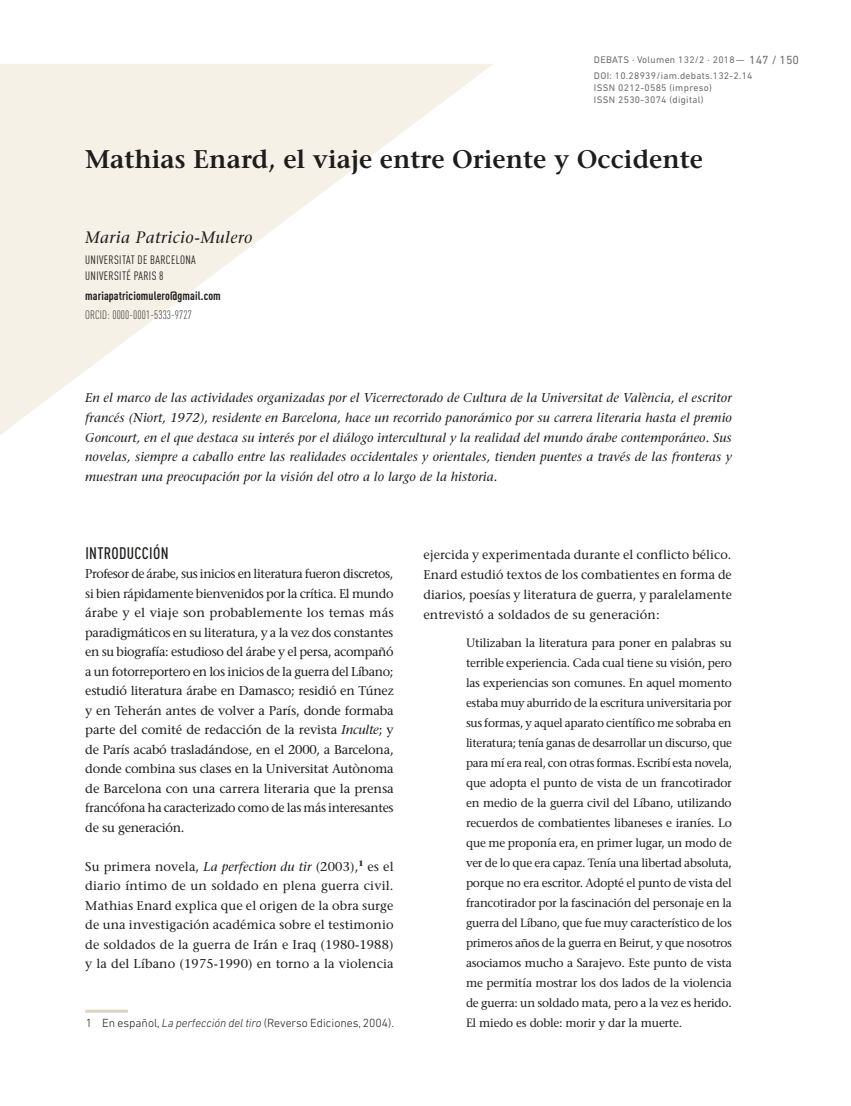
<style>
.page{position:relative;width:851px;height:1106px;background:#fff}
.page>*{position:absolute;margin:0;border:0;box-sizing:border-box;transform-origin:0 0}
.TITULO_DOSSIER{font:600 25.5px "Stone Serif";color:#1d1d1b}
.t1{font:italic 16.5px "Stone Serif";letter-spacing:.03em;color:#1d1d1b}
.TITULOS_02_sin_fil_p{font:500 condensed 16.5px "DIN Pro";letter-spacing:.02em;color:#1d1d1b}
.TEXTO_CORRIENTE{font:12.75px/19.5px "Stone Serif";letter-spacing:-.01em;color:#1d1d1b;text-align:justify}
.TEXTO_CORRIENTE-2{font:italic 12.75px/19.5px "Stone Serif";letter-spacing:.01em;color:#1d1d1b;text-align:justify}
.TEXTO_CORRIENTE-ante{font:12.75px/19.5px "Stone Serif";letter-spacing:.01em;color:#1d1d1b;text-align:justify}
.TEXTOS_CITAS{font:12px/20px "Stone Serif";letter-spacing:-.02em;color:#1d1d1b;text-align:justify}
.NOTAS{font:300 12px "DIN Next LT Pro";letter-spacing:-.005em;color:#1d1d1b}
.t2{font:condensed 12px/16.5px "DIN Pro";letter-spacing:.03em;color:#1d1d1b}
.t3{font:700 condensed 12px "DIN Pro";letter-spacing:.01em;color:#1d1d1b}
.t4{font:300 condensed 12px "DIN Pro";letter-spacing:.01em;color:#1d1d1b}
.t5{font:12px "DIN Next LT Pro";color:#70706f}
.t6{font:9.75px "DIN Next LT Pro";letter-spacing:.03em;color:#70706f}
.s1{font-style:italic}
</style>
<div class="page">
<svg style="left:0;top:64px;width:493px;height:371px;fill:#f8f4ed"></svg>
<hr style="left:85px;top:1009px;width:43px;height:3px;background:#dbd4b7">
<p class="t6" style="left:594px;top:54px;width:152px">DEBATS · Volumen 132/2 · 2018 —</p>
<p class="t5" style="left:749px;top:53px;width:51px">147 / 150</p>
<p class="t6" style="left:594px;top:70px;width:160px">DOI: 10.28939/iam.debats.132‑2.14</p>
<p class="t6" style="left:594px;top:82px;width:119px">ISSN 0212‑0585 (impreso)</p>
<p class="t6" style="left:594px;top:94px;width:111px">ISSN 2530‑3074 (digital)</p>
<p class="TITULO_DOSSIER" style="left:85px;top:144px;width:619px">Mathias Enard, el viaje entre Oriente y Occidente</p>
<p class="t1" style="left:85px;top:228px;width:169px">Maria Patricio-Mulero</p>
<p class="t2" style="left:85px;top:250px;width:112px">UNIVERSITAT DE BARCELONA<br>UNIVERSITÉ PARIS 8</p>
<p class="t3" style="left:85px;top:286px;width:137px">mariapatriciomulero@gmail.com</p>
<p class="t4" style="left:85px;top:306px;width:108px">ORCID: 0000‑0001‑5333‑9727</p>
<p class="TEXTO_CORRIENTE-2" style="left:85px;top:388px;width:648px">En el marco de las actividades organizadas por el Vicerrectorado de Cultura de la Universitat de València, el escritor francés (Niort, 1972), residente en Barcelona, hace un recorrido panorámico por su carrera literaria hasta el premio Goncourt, en el que destaca su interés por el diálogo intercultural y la realidad del mundo árabe contemporáneo. Sus novelas, siempre a caballo entre las realidades occidentales y orientales, tienden puentes a través de las fronteras y muestran una preocupación por la visión del otro a lo largo de la historia.</p>
<p class="TITULOS_02_sin_fil_p" style="left:85px;top:540px;width:85px">INTRODUCCIÓN</p>
<p class="TEXTO_CORRIENTE" style="left:85px;top:564px;width:310px">Profesor de árabe, sus inicios en literatura fueron discretos, si bien rápidamente bienvenidos por la crítica. El mundo árabe y el viaje son probablemente los temas más paradigmáticos en su literatura, y a la vez dos constantes en su biografía: estudioso del árabe y el persa, acompañó a un fotorreportero en los inicios de la guerra del Líbano; estudió literatura árabe en Damasco; residió en Túnez y en Teherán antes de volver a París, donde formaba parte del comité de redacción de la revista <span class="s1">Inculte</span>; y de París acabó trasladándose, en el 2000, a Barcelona, donde combina sus clases en la Universitat Autònoma de Barcelona con una carrera literaria que la prensa francófona ha caracterizado como de las más interesantes de su generación.</p>
<p class="TEXTO_CORRIENTE-ante" style="left:85px;top:856px;width:310px">Su primera novela, <span class="s1">La perfection du tir</span> (2003),<sup>1</sup> es el diario íntimo de un soldado en plena guerra civil.<br>Mathias Enard explica que el origen de la obra surge de una investigación académica sobre el testimonio de soldados de la guerra de Irán e Iraq (1980-1988) y la del Líbano (1975-1990) en torno a la violencia</p>
<p class="NOTAS" style="left:86px;top:1016px;width:310px">1 En español, <span class="s1">La perfección del tiro</span> (Reverso Ediciones, 2004).</p>
<p class="TEXTO_CORRIENTE" style="left:423px;top:544px;width:310px;line-height:20px">ejercida y experimentada durante el conflicto bélico.<br>Enard estudió textos de los combatientes en forma de diarios, poesías y literatura de guerra, y paralelamente entrevistó a soldados de su generación:</p>
<p class="TEXTOS_CITAS" style="left:466px;top:633px;width:267px">Utilizaban la literatura para poner en palabras su terrible experiencia. Cada cual tiene su visión, pero las experiencias son comunes. En aquel momento estaba muy aburrido de la escritura universitaria por sus formas, y aquel aparato científico me sobraba en literatura; tenía ganas de desarrollar un discurso, que para mí era real, con otras formas. Escribí esta novela, que adopta el punto de vista de un francotirador en medio de la guerra civil del Líbano, utilizando recuerdos de combatientes libaneses e iraníes. Lo que me proponía era, en primer lugar, un modo de ver de lo que era capaz. Tenía una libertad absoluta, porque no era escritor. Adopté el punto de vista del francotirador por la fascinación del personaje en la guerra del Líbano, que fue muy característico de los primeros años de la guerra en Beirut, y que nosotros asociamos mucho a Sarajevo. Este punto de vista me permitía mostrar los dos lados de la violencia de guerra: un soldado mata, pero a la vez es herido.<br>El miedo es doble: morir y dar la muerte.</p>
</div>
